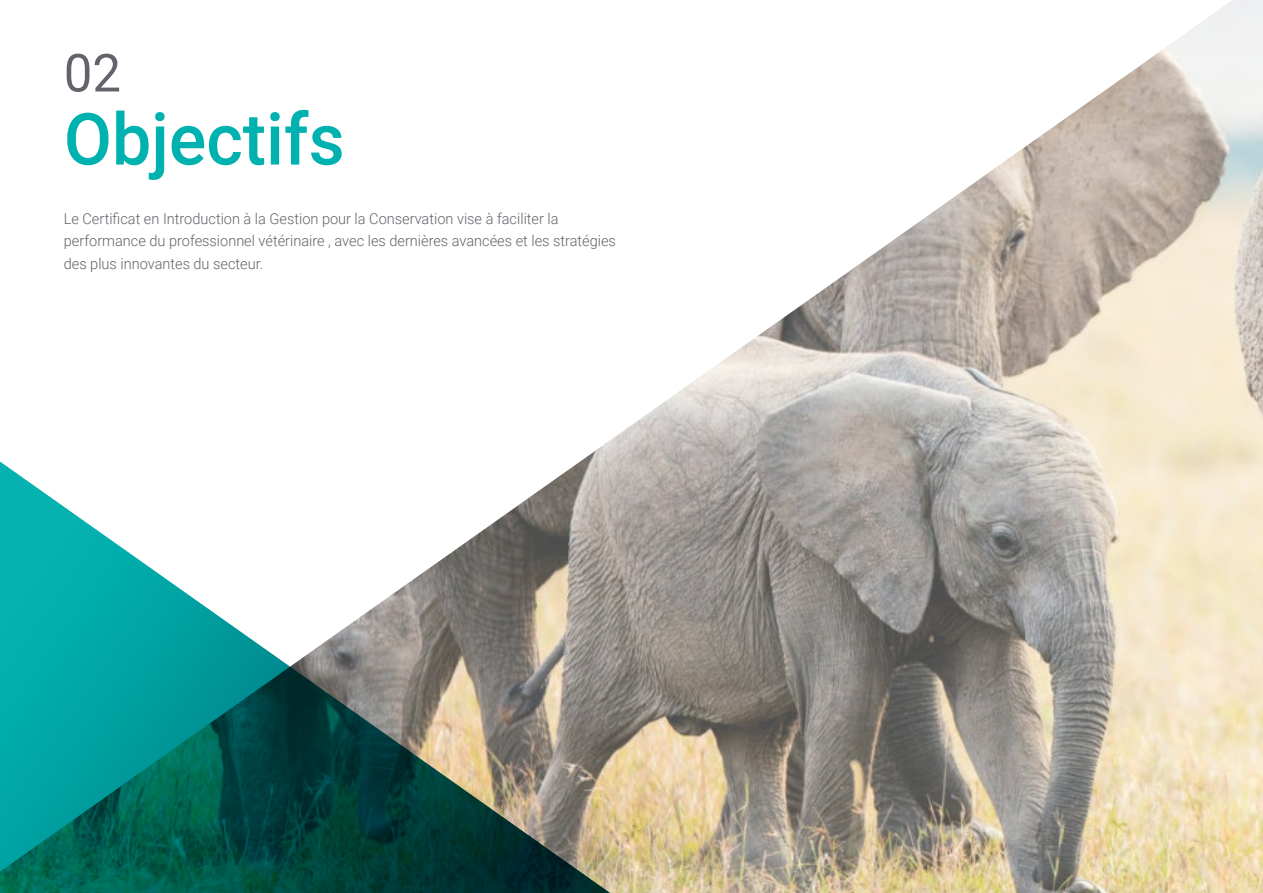
<style>
.page{position:relative;width:1263px;height:893px;background:#fff}
.page>*{position:absolute;margin:0;border:0;box-sizing:border-box;transform-origin:0 0}
.t1{font:500 72px "Roboto";color:#00b2af}
.t2{font:52.5px "Roboto";color:#61646a}
.t3{font:300 15px/22.5px "Roboto";color:#61646a}
</style>
<div class="page">
<img style="left:602px;top:0;width:661px;height:893px">
<svg style="left:0;top:446px;width:640px;height:447px"></svg>
<h2 class="t2" style="left:64px;top:36px;width:59px">02</h2>
<h1 class="t1" style="left:64px;top:89px;width:282px">Objectifs</h1>
<p class="t3" style="left:64px;top:207px;width:554px">Le Certificat en Introduction à la Gestion pour la Conservation vise à faciliter la performance du professionnel vétérinaire , avec les dernières avancées et les stratégies des plus innovantes du secteur.</p>
</div>
